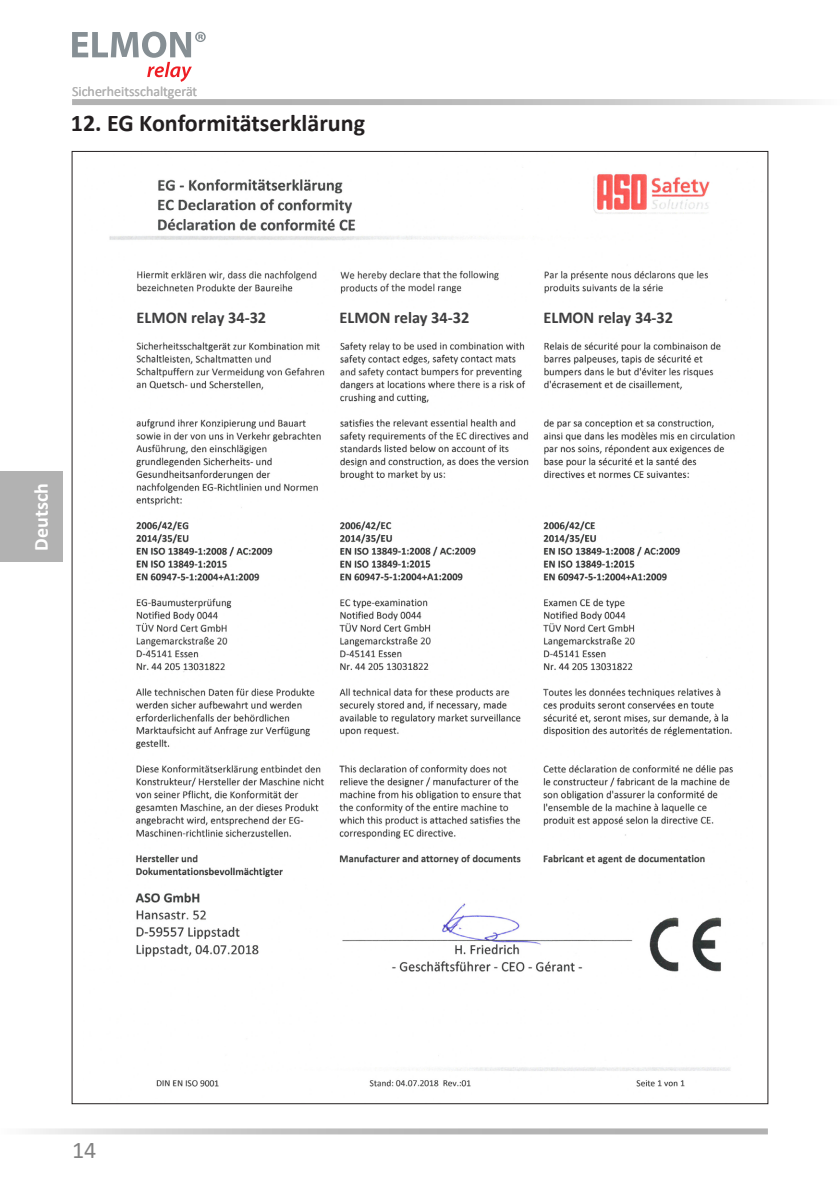
<style>
.page{position:relative;width:840px;height:1191px;background:#fff}
.page>*{position:absolute;margin:0;border:0;box-sizing:border-box;transform-origin:0 0}
.t1{font:700 24px "Calibri";color:#231f20}
.t2{font:24px "Calibri";color:#828282}
.t3{font:700 20px "Calibri";color:#fff}
.t4{font:700 16.4px "Calibri";color:#3e3e3f}
.t5{font:14px "Calibri";color:#b2b2b2}
</style>
<div class="page">
<svg style="left:72px;top:99px;width:738px;height:6px;background:#c2c2c2"></svg>
<svg style="left:31px;top:1128px;width:736px;height:6px;background:#c6c6c6"></svg>
<svg style="left:72px;top:32px;width:134px;height:50px"></svg>
<div style="left:0;top:471px;width:62px;height:90px;background:#b2b2b2"></div>
<img style="left:109px;top:174px;width:654px;height:913px">
<div style="left:136px;top:309px;width:182px;height:19px;background:#fff"></div>
<div style="left:543px;top:309px;width:181px;height:19px;background:#fff"></div>
<div style="left:339px;top:309px;width:182px;height:19px;background:#fff"></div>
<p class="t5" style="left:72px;top:82px;width:127px">Sicherheitsschaltgerät</p>
<p class="t1" style="left:71px;top:106px;width:295px">12. EG Konformitätserklärung</p>
<p class="t3" style="left:27px;top:551px;width:69px;rotate:-90deg">Deutsch</p>
<p class="t4" style="left:136px;top:306px;width:131px">ELMON relay 34-32</p>
<p class="t4" style="left:339px;top:306px;width:131px">ELMON relay 34-32</p>
<p class="t4" style="left:543px;top:306px;width:131px">ELMON relay 34-32</p>
<h1 class="t2" style="left:72px;top:1133px;width:26px">14</h1>
</div>
